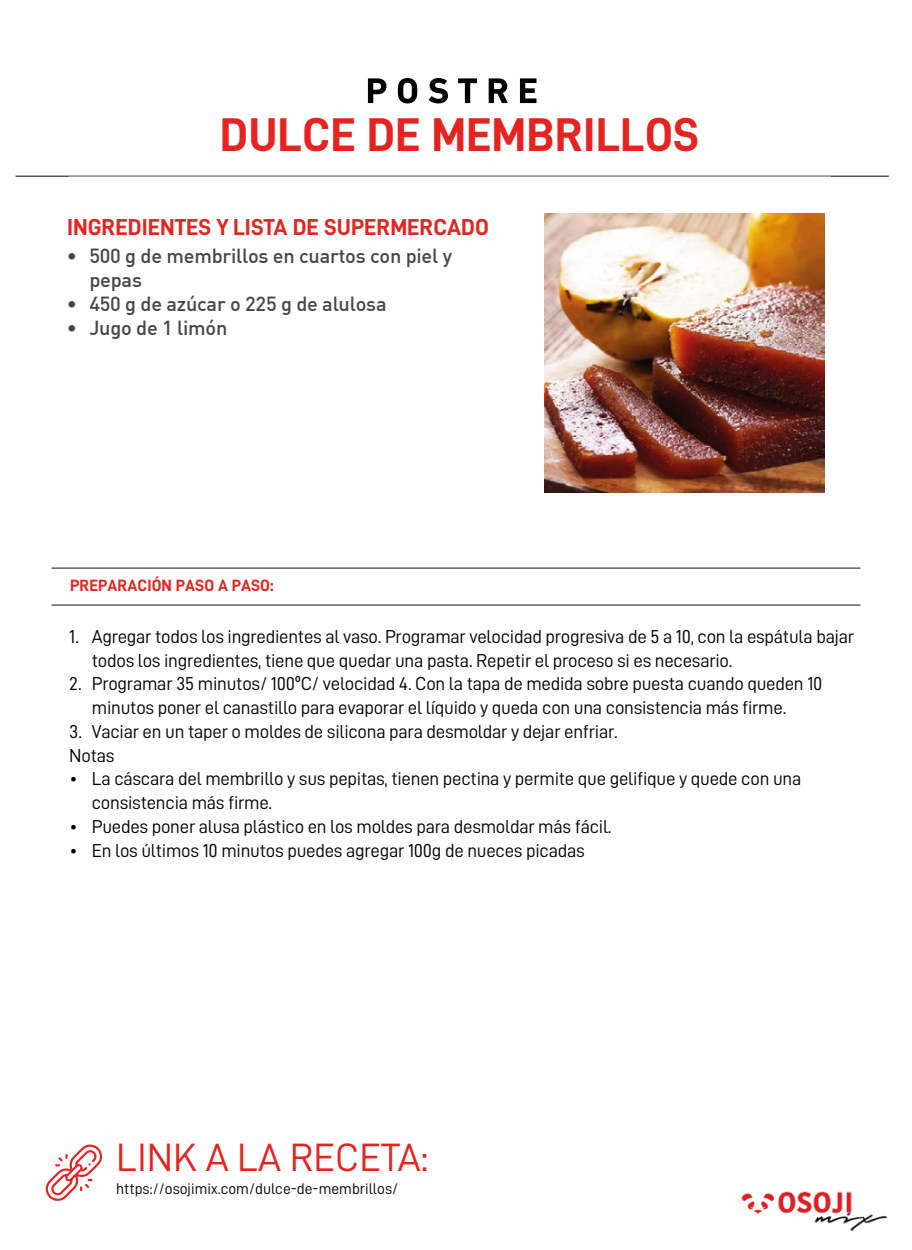
<style>
.page{position:relative;width:912px;height:1250px;background:#fff}
.page>*{position:absolute;margin:0;border:0;box-sizing:border-box;transform-origin:0 0}
.t1{font:47.5px "D DIN Bold";color:#e52421}
.t2{font:39.62px "D DIN";color:#e52421}
.t3{font:23.12px "D DIN Bold";color:#e52421}
.t4{font:500 20px/24px "DIN";letter-spacing:-.01em;color:#474647}
.t5{font:18.75px/23.8px "D DIN";letter-spacing:-.015em;color:#020202}
.t6{font:16.38px "D DIN Bold";letter-spacing:.005em;color:#e52421}
.t7{font:15.5px "D DIN";color:#000}
</style>
<div class="page">
<svg style="left:46px;top:1145px;width:56px;height:56px"></svg>
<hr style="left:69px;top:176px;width:761px;height:1px;background:#b0b0b0">
<img style="left:741px;top:1191px;width:147px;height:40px">
<hr style="left:52px;top:604px;width:808px;height:2px;background:#3f3f3f">
<hr style="left:52px;top:567px;width:808px;height:2px;background:#3f3f3f">
<svg style="left:368px;top:78px;width:18px;height:25px"></svg>
<svg style="left:398px;top:78px;width:19px;height:25px"></svg>
<svg style="left:428px;top:78px;width:20px;height:25px"></svg>
<svg style="left:458px;top:78px;width:19px;height:25px"></svg>
<svg style="left:488px;top:78px;width:19px;height:25px"></svg>
<svg style="left:520px;top:78px;width:16px;height:25px"></svg>
<img style="left:544px;top:213px;width:279px;height:279px">
<h1 class="t1" style="left:220px;top:108px;width:481px">DULCE DE MEMBRILLOS</h1>
<p class="t3" style="left:67px;top:214px;width:423px">INGREDIENTES Y LISTA DE SUPERMERCADO</p>
<p class="t4" style="left:89px;top:243px;width:364px;text-indent:-23px">• 500 g de membrillos en cuartos con piel y pepas</p>
<p class="t4" style="left:67px;top:291px;width:321px">• 450 g de azúcar o 225 g de alulosa</p>
<p class="t4" style="left:67px;top:315px;width:162px">• Jugo de 1 limón</p>
<p class="t6" style="left:70px;top:576px;width:205px">PREPARACIÓN PASO A PASO:</p>
<p class="t5" style="left:92px;top:624px;width:763px;text-indent:-23px">1. Agregar todos los ingredientes al vaso. Programar velocidad progresiva de 5 a 10, con la espátula bajar todos los ingredientes, tiene que quedar una pasta. Repetir el proceso si es necesario.</p>
<p class="t5" style="left:92px;top:672px;width:732px;text-indent:-23px">2. Programar 35 minutos/ 100ºC/ velocidad 4. Con la tapa de medida sobre puesta cuando queden 10 minutos poner el canastillo para evaporar el líquido y queda con una consistencia más firme.</p>
<p class="t5" style="left:69px;top:719px;width:550px">3. Vaciar en un taper o moldes de silicona para desmoldar y dejar enfriar.<br>Notas</p>
<p class="t5" style="left:92px;top:767px;width:711px;text-indent:-23px">• La cáscara del membrillo y sus pepitas, tienen pectina y permite que gelifique y quede con una consistencia más firme.</p>
<p class="t5" style="left:69px;top:814px;width:543px">• Puedes poner alusa plástico en los moldes para desmoldar más fácil.</p>
<p class="t5" style="left:69px;top:838px;width:517px">• En los últimos 10 minutos puedes agregar 100g de nueces picadas</p>
<h2 class="t2" style="left:116px;top:1135px;width:314px">LINK A LA RECETA:</h2>
<p class="t7" style="left:116px;top:1181px;width:283px">https://osojimix.com/dulce-de-membrillos/</p>
</div>
